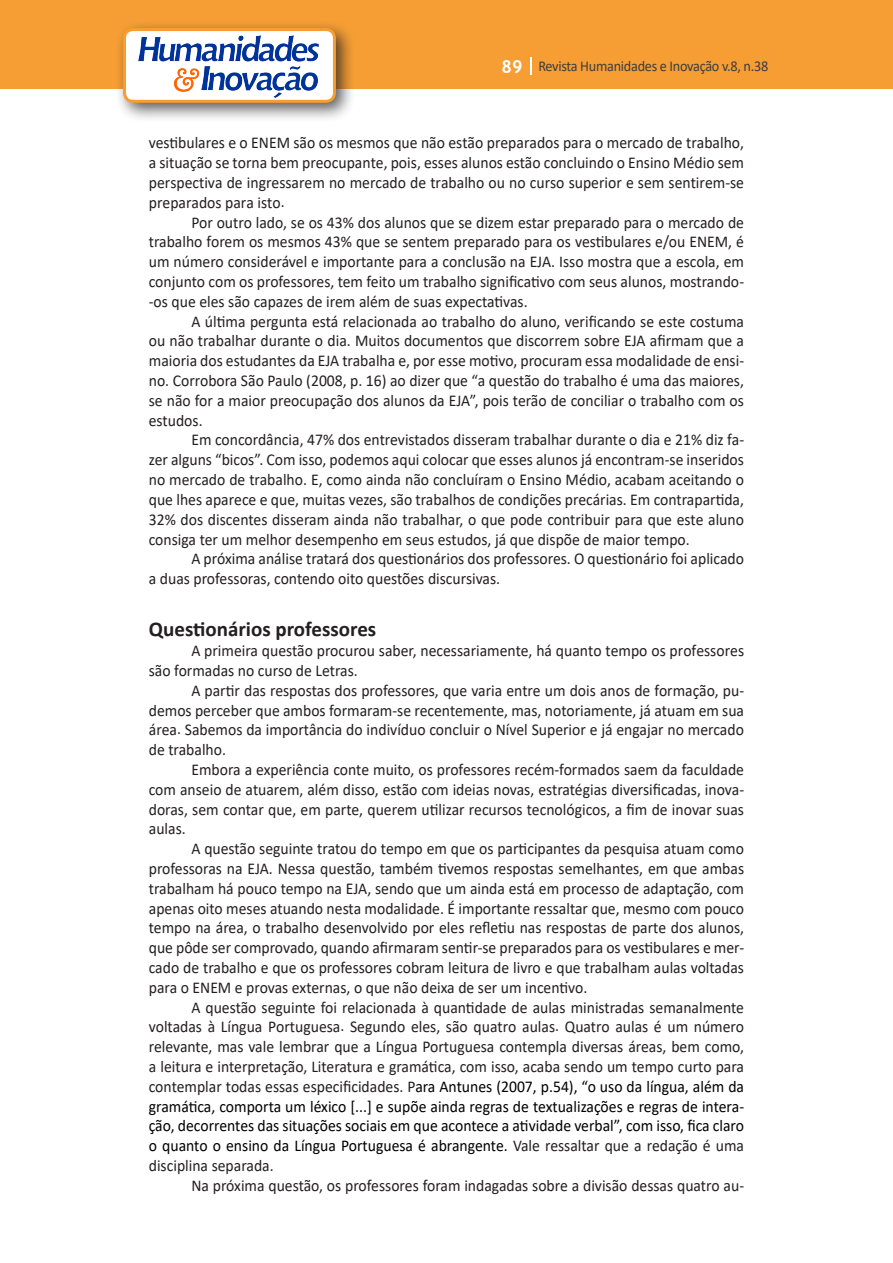
<style>
.page{position:relative;width:893px;height:1263px;background:#fff}
.page>*{position:absolute;margin:0;border:0;box-sizing:border-box;transform-origin:0 0}
.Titulo_2{font:700 21px "Calibri";color:#231f20}
.Texto{font:16.5px/19.8px "Calibri";color:#231f20;text-align:justify;scale:.95 1}
.t1{font:15px "Calibri";letter-spacing:-.02em;color:#3e3e3f;scale:.95 1}
.s1{font-family:"Trebuchet MS";font-weight:700;font-size:18px;color:#fff}
.s2{color:#000}
</style>
<div class="page">
<div style="left:0;top:0;width:893px;height:88px;background:#f69e34"></div>
<svg style="left:530px;top:57px;width:2px;height:18px"></svg>
<div style="left:115px;top:20px;width:241px;height:103px;background:#231f20;opacity:.75"></div>
<div style="left:125px;top:30px;width:209px;height:71px;background:#fff;border-radius:9px"></div>
<img style="left:138px;top:35px;width:181px;height:62px">
<div style="left:123px;top:28px;width:213px;height:75px;border:3px solid #f69e34;border-radius:9px"></div>
<p class="t1" style="left:501px;top:56px;width:282px"><span class="s1">89</span> Revista Humanidades e Inovação v.8, n.38</p>
<p class="Texto" style="left:149px;top:133px;width:628px">vestibulares e o ENEM são os mesmos que não estão preparados para o mercado de trabalho, a situação se torna bem preocupante, pois, esses alunos estão concluindo o Ensino Médio sem perspectiva de ingressarem no mercado de trabalho ou no curso superior e sem sentirem-se preparados para isto.</p>
<p class="Texto" style="left:149px;top:212px;width:628px;text-indent:43px">Por outro lado, se os 43% dos alunos que se dizem estar preparado para o mercado de trabalho forem os mesmos 43% que se sentem preparado para os vestibulares e/ou ENEM, é um número considerável e importante para a conclusão na EJA. Isso mostra que a escola, em conjunto com os professores, tem feito um trabalho significativo com seus alunos, mostrando--os que eles são capazes de irem além de suas expectativas.</p>
<p class="Texto" style="left:149px;top:311px;width:628px;text-indent:43px">A última pergunta está relacionada ao trabalho do aluno, verificando se este costuma ou não trabalhar durante o dia. Muitos documentos que discorrem sobre EJA afirmam que a maioria dos estudantes da EJA trabalha e, por esse motivo, procuram essa modalidade de ensi&shy;no. Corrobora São Paulo (2008, p. 16) ao dizer que “a questão do trabalho é uma das maiores, se não for a maior preocupação dos alunos da EJA”, pois terão de conciliar o trabalho com os estudos.</p>
<p class="Texto" style="left:149px;top:430px;width:628px;text-indent:43px">Em concordância, 47% dos entrevistados disseram trabalhar durante o dia e 21% diz fa&shy;zer alguns “bicos”. Com isso, podemos aqui colocar que esses alunos já encontram-se inseridos no mercado de trabalho. E, como ainda não concluíram o Ensino Médio, acabam aceitando o que lhes aparece e que, muitas vezes, são trabalhos de condições precárias. Em contrapartida, 32% dos discentes disseram ainda não trabalhar, o que pode contribuir para que este aluno consiga ter um melhor desempenho em seus estudos, já que dispõe de maior tempo.</p>
<p class="Texto" style="left:149px;top:548px;width:628px;text-indent:43px">A próxima análise tratará dos questionários dos professores. O questionário foi aplicado a duas professoras, contendo oito questões discursivas.</p>
<p class="Titulo_2" style="left:149px;top:614px;width:229px">Questionários professores</p>
<p class="Texto" style="left:149px;top:640px;width:628px;text-indent:43px">A primeira questão procurou saber, necessariamente, há quanto tempo os professores são formadas no curso de Letras.</p>
<p class="Texto" style="left:149px;top:680px;width:628px;text-indent:43px">A partir das respostas dos professores, que varia entre um dois anos de formação, pu&shy;demos perceber que ambos formaram-se recentemente, mas, notoriamente, já atuam em sua área. Sabemos da importância do indivíduo concluir o Nível Superior e já engajar no mercado de trabalho.</p>
<p class="Texto" style="left:149px;top:759px;width:628px;text-indent:43px">Embora a experiência conte muito, os professores recém-formados saem da faculdade com anseio de atuarem, além disso, estão com ideias novas, estratégias diversificadas, inova&shy;doras, sem contar que, em parte, querem utilizar recursos tecnológicos, a fim de inovar suas aulas.</p>
<p class="Texto" style="left:149px;top:838px;width:628px;text-indent:43px">A questão seguinte tratou do tempo em que os participantes da pesquisa atuam como professoras na EJA. Nessa questão, também tivemos respostas semelhantes, em que ambas trabalham há pouco tempo na EJA, sendo que um ainda está em processo de adaptação, com apenas oito meses atuando nesta modalidade. É importante ressaltar que, mesmo com pouco tempo na área, o trabalho desenvolvido por eles refletiu nas respostas de parte dos alunos, que pôde ser comprovado, quando afirmaram sentir-se preparados para os vestibulares e mer&shy;cado de trabalho e que os professores cobram leitura de livro e que trabalham aulas voltadas para o ENEM e provas externas, o que não deixa de ser um incentivo.</p>
<p class="Texto" style="left:149px;top:997px;width:628px;text-indent:43px">A questão seguinte foi relacionada à quantidade de aulas ministradas semanalmente voltadas à Língua Portuguesa. Segundo eles, são quatro aulas. Quatro aulas é um número relevante, mas vale lembrar que a Língua Portuguesa contempla diversas áreas, bem como, a leitura e interpretação, Literatura e gramática, com isso, acaba sendo um tempo curto para contemplar todas essas especificidades. P<span class="s2">ara Antunes (2007, p.54), “o uso da língua, além da gramática, comporta um léxico [...] e supõe ainda regras de textualizações e regras de intera&shy;ção, decorrentes das situações sociais em que acontece a atividade verbal”, com isso, fica claro o quanto o ensino da Língua Portuguesa é abrangente.</span> Vale ressaltar que a redação é uma disciplina separada.</p>
<p class="Texto" style="left:191px;top:1175px;width:583px">Na próxima questão, os professores foram indagadas sobre a divisão dessas quatro au-</p>
</div>
